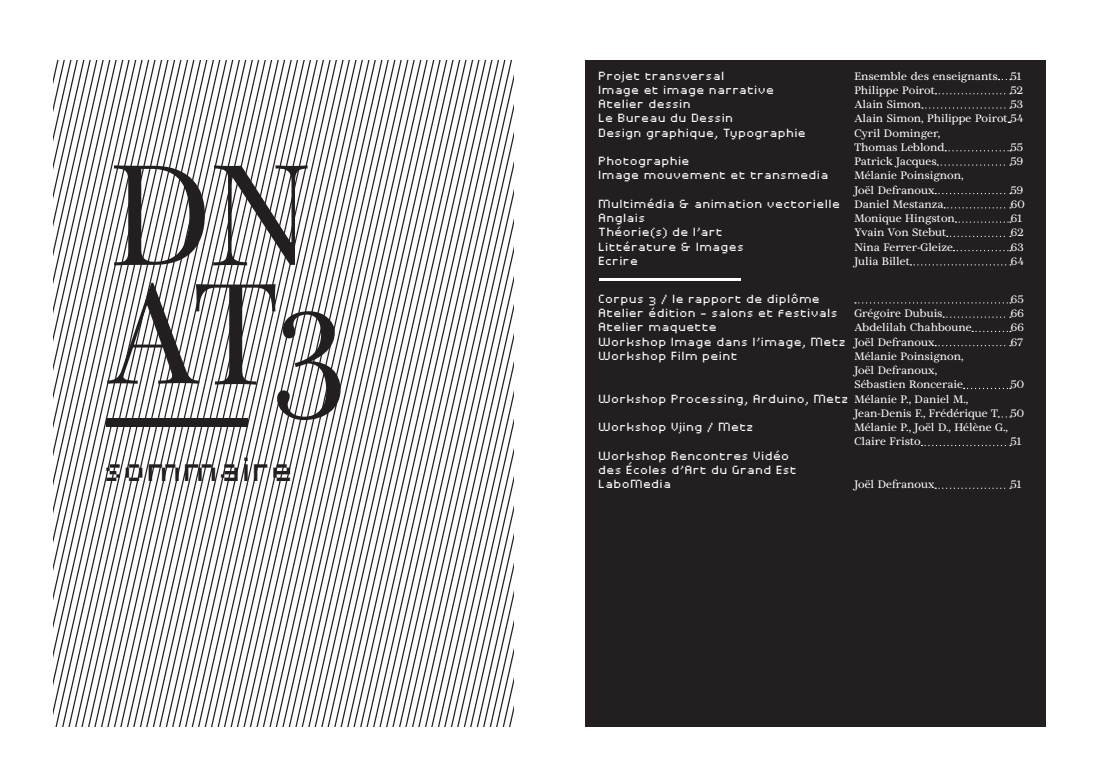
<style>
.page{position:relative;width:1099px;height:780px;background:#fff}
.page>*{position:absolute;margin:0;border:0;box-sizing:border-box;transform-origin:0 0}
.t1{font:141.25px/118.8px "Messine Titrage";color:#231f20}
.t2{font:35.25px "Messine Titrage";color:#fff;scale:4 1}
.t3{font:30px "Elementar Sans A Std";letter-spacing:-.015em;color:#231f20}
.t4{font:10.62px/14.2px "Elementar Sans A Std";color:#fff}
.t5{font:10.62px/14.2px "Messine Quotidienne";color:#fff}
.s1{font-family:"Messine Quotidienne"}
</style>
<div class="page">
<svg style="left:57px;top:60px;width:12px;height:666px"></svg>
<svg style="left:69px;top:60px;width:11px;height:666px"></svg>
<svg style="left:80px;top:60px;width:12px;height:666px"></svg>
<svg style="left:92px;top:60px;width:12px;height:666px"></svg>
<svg style="left:104px;top:60px;width:11px;height:666px"></svg>
<svg style="left:115px;top:60px;width:12px;height:666px"></svg>
<svg style="left:127px;top:60px;width:11px;height:666px"></svg>
<svg style="left:138px;top:60px;width:12px;height:666px"></svg>
<svg style="left:150px;top:60px;width:11px;height:666px"></svg>
<svg style="left:161px;top:60px;width:12px;height:666px"></svg>
<svg style="left:173px;top:60px;width:11px;height:666px"></svg>
<svg style="left:184px;top:60px;width:12px;height:666px"></svg>
<svg style="left:196px;top:60px;width:11px;height:666px"></svg>
<svg style="left:207px;top:60px;width:12px;height:666px"></svg>
<svg style="left:219px;top:60px;width:12px;height:666px"></svg>
<svg style="left:231px;top:60px;width:11px;height:666px"></svg>
<svg style="left:242px;top:60px;width:12px;height:666px"></svg>
<svg style="left:254px;top:60px;width:11px;height:666px"></svg>
<svg style="left:265px;top:60px;width:12px;height:666px"></svg>
<svg style="left:277px;top:60px;width:11px;height:666px"></svg>
<svg style="left:288px;top:60px;width:12px;height:666px"></svg>
<svg style="left:300px;top:60px;width:11px;height:666px"></svg>
<svg style="left:311px;top:60px;width:12px;height:666px"></svg>
<svg style="left:323px;top:60px;width:11px;height:666px"></svg>
<svg style="left:334px;top:60px;width:12px;height:666px"></svg>
<svg style="left:346px;top:60px;width:11px;height:666px"></svg>
<svg style="left:357px;top:60px;width:12px;height:666px"></svg>
<svg style="left:369px;top:60px;width:12px;height:666px"></svg>
<svg style="left:381px;top:60px;width:11px;height:666px"></svg>
<svg style="left:392px;top:60px;width:12px;height:666px"></svg>
<svg style="left:404px;top:60px;width:11px;height:666px"></svg>
<svg style="left:415px;top:60px;width:12px;height:666px"></svg>
<svg style="left:427px;top:60px;width:85px;height:666px"></svg>
<svg style="left:438px;top:65px;width:76px;height:661px"></svg>
<div style="left:585px;top:60px;width:460px;height:666px;background:#231f20"></div>
<svg style="left:935px;top:93px;width:75px;height:1px"></svg>
<svg style="left:921px;top:107px;width:89px;height:2px"></svg>
<svg style="left:945px;top:150px;width:65px;height:1px"></svg>
<svg style="left:937px;top:164px;width:73px;height:2px"></svg>
<svg style="left:935px;top:193px;width:75px;height:1px"></svg>
<svg style="left:944px;top:207px;width:66px;height:1px"></svg>
<svg style="left:955px;top:221px;width:55px;height:2px"></svg>
<svg style="left:946px;top:236px;width:64px;height:1px"></svg>
<svg style="left:953px;top:250px;width:57px;height:1px"></svg>
<svg style="left:910px;top:264px;width:100px;height:1px"></svg>
<svg style="left:855px;top:302px;width:155px;height:1px"></svg>
<svg style="left:943px;top:316px;width:67px;height:2px"></svg>
<svg style="left:972px;top:331px;width:38px;height:1px"></svg>
<svg style="left:935px;top:345px;width:75px;height:1px"></svg>
<svg style="left:963px;top:388px;width:47px;height:1px"></svg>
<svg style="left:921px;top:445px;width:89px;height:1px"></svg>
<svg style="left:935px;top:487px;width:75px;height:2px"></svg>
<h1 class="t1" style="left:106px;top:160px;width:242px">DN<br>AT3</h1>
<h1 class="t1" style="left:106px;top:354px;width:143px">—</h1>
<h3 class="t3" style="left:106px;top:453px;width:192px">sommaire</h3>
<p class="t4" style="left:599px;top:69px;width:128px">Projet transversal</p>
<p class="t5" style="left:854px;top:69px;width:169px">Ensemble des enseignants 51</p>
<p class="t4" style="left:599px;top:83px;width:178px">Image et image narrative</p>
<p class="t5" style="left:854px;top:83px;width:82px">Philippe Poirot</p>
<p class="t5" style="left:1010px;top:83px;width:14px">52</p>
<p class="t4" style="left:599px;top:97px;width:94px">Atelier dessin</p>
<p class="t5" style="left:854px;top:97px;width:68px">Alain Simon</p>
<p class="t5" style="left:1010px;top:97px;width:14px">53</p>
<p class="t4" style="left:599px;top:111px;width:137px">Le Bureau du Dessin</p>
<p class="t5" style="left:854px;top:111px;width:171px">Alain Simon, Philippe Poirot 54</p>
<p class="t4" style="left:599px;top:126px;width:210px">Design graphique, Typographie</p>
<p class="t5" style="left:854px;top:126px;width:92px">Cyril Dominger,<br>Thomas Leblond</p>
<p class="t5" style="left:1010px;top:140px;width:14px">55</p>
<p class="t4" style="left:599px;top:154px;width:93px">Photographie</p>
<p class="t5" style="left:854px;top:154px;width:84px">Patrick Jacques</p>
<p class="t5" style="left:1010px;top:154px;width:14px">59</p>
<p class="t4" style="left:599px;top:168px;width:232px">Image mouvement et transmedia</p>
<p class="t5" style="left:854px;top:168px;width:111px">Mélanie Poinsignon,<br>Joël Defranoux</p>
<p class="t5" style="left:1010px;top:183px;width:14px">59</p>
<p class="t4" style="left:599px;top:197px;width:346px">Multimédia &amp; animation vectorielle <span class="s1">Daniel Mestanza</span></p>
<p class="t5" style="left:1010px;top:197px;width:16px">60</p>
<p class="t4" style="left:599px;top:211px;width:49px">Anglais</p>
<p class="t5" style="left:854px;top:211px;width:102px">Monique Hingston</p>
<p class="t5" style="left:1010px;top:211px;width:13px">61</p>
<p class="t4" style="left:599px;top:225px;width:126px">Théorie(s) de l’art</p>
<p class="t5" style="left:854px;top:225px;width:93px">Yvain Von Stebut</p>
<p class="t5" style="left:1010px;top:225px;width:15px">62</p>
<p class="t4" style="left:599px;top:240px;width:148px">Littérature &amp; Images</p>
<p class="t5" style="left:854px;top:240px;width:100px">Nina Ferrer-Gleize</p>
<p class="t5" style="left:1010px;top:240px;width:15px">63</p>
<h2 class="t2" style="left:599px;top:256px;width:37px">—</h2>
<p class="t4" style="left:599px;top:254px;width:42px">Ecrire</p>
<p class="t5" style="left:854px;top:254px;width:57px">Julia Billet</p>
<p class="t5" style="left:1010px;top:254px;width:15px">64</p>
<p class="t4" style="left:599px;top:292px;width:224px">Corpus 3 / le rapport de diplôme</p>
<p class="t5" style="left:1010px;top:292px;width:15px">65</p>
<p class="t4" style="left:599px;top:306px;width:241px">Atelier édition - salons et festivals</p>
<p class="t5" style="left:854px;top:306px;width:90px">Grégoire Dubuis</p>
<p class="t5" style="left:1010px;top:306px;width:15px">66</p>
<p class="t4" style="left:599px;top:320px;width:120px">Atelier maquette</p>
<p class="t5" style="left:854px;top:320px;width:119px">Abdelilah Chahboune</p>
<p class="t5" style="left:1010px;top:320px;width:15px">66</p>
<p class="t4" style="left:599px;top:335px;width:337px">Workshop Image dans l’image, Metz <span class="s1">Joël Defranoux</span></p>
<p class="t5" style="left:1010px;top:335px;width:14px">67</p>
<p class="t4" style="left:599px;top:349px;width:141px">Workshop Film peint</p>
<p class="t5" style="left:854px;top:349px;width:111px">Mélanie Poinsignon,<br>Joël Defranoux,<br>Sébastien Ronceraie</p>
<p class="t5" style="left:1010px;top:377px;width:15px">50</p>
<p class="t4" style="left:599px;top:392px;width:370px">Workshop Processing, Arduino, Metz <span class="s1">Mélanie P., Daniel M.,</span></p>
<p class="t5" style="left:854px;top:406px;width:171px">Jean-Denis F., Frédérique T 50</p>
<p class="t4" style="left:599px;top:420px;width:157px">Workshop Vjing / Metz</p>
<p class="t5" style="left:854px;top:420px;width:155px">Mélanie P., Joël D., Hélène G.,<br>Claire Fristo</p>
<p class="t5" style="left:1010px;top:434px;width:12px">51</p>
<p class="t4" style="left:599px;top:449px;width:200px">Workshop Rencontres Vidéo des Écoles d’Art du Grand Est<br>LaboMedia</p>
<p class="t5" style="left:854px;top:477px;width:82px">Joël Defranoux</p>
<p class="t5" style="left:1010px;top:477px;width:12px">51</p>
</div>
